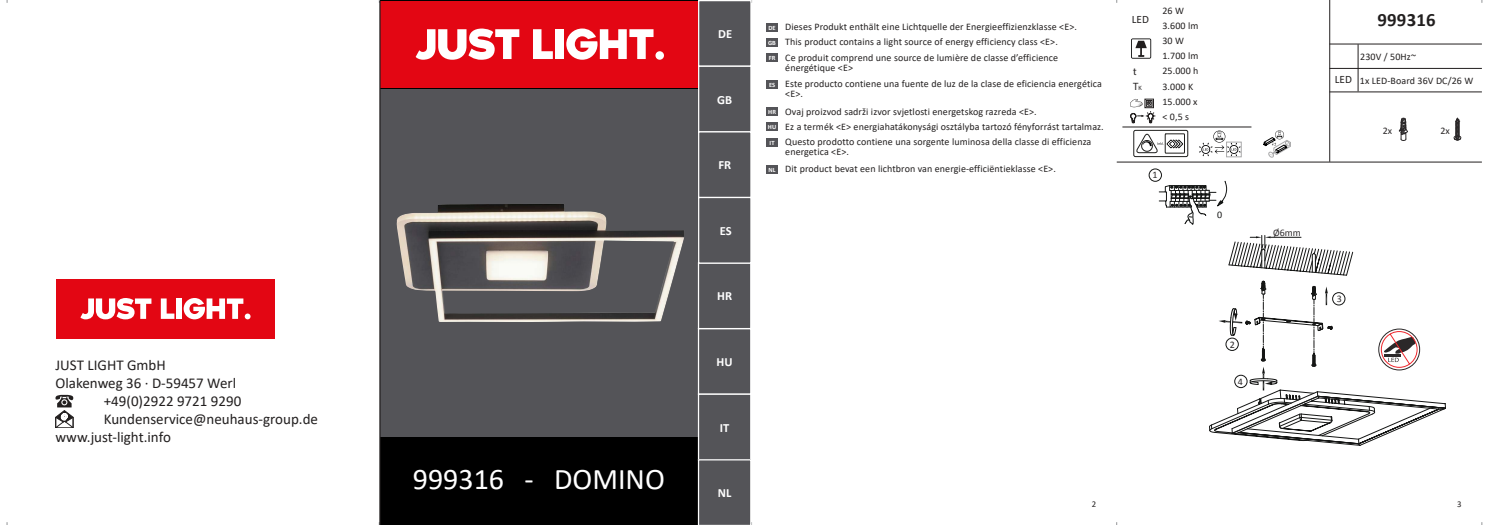
<style>
.page{position:relative;width:1489px;height:525px;background:#fff}
.page>*{position:absolute;margin:0;border:0;box-sizing:border-box;transform-origin:0 0}
.t1{font:30px "Calibri";color:#fff}
.t2{font:700 18.75px "Calibri";letter-spacing:.01em;color:#221f1f}
.t3{font:15px "Calibri";color:#221f1f}
.t4{font:700 12.5px "Calibri";color:#fff}
.t5{font:11.25px "Calibri";letter-spacing:.01em;color:#221f1f}
.t6{font:10.62px/15px "Myriad Pro";color:#221f1f}
.t7{font:10px/15px "Calibri";letter-spacing:.01em;color:#221f1f}
.t8{font:10px "Calibri";color:#2b2829}
.t9{font:10px "Calibri";color:#151615}
.t10{font:8.75px "Calibri";color:#221f1f}
.t11{font:700 6.5px "Calibri";color:#fff}
.s1{font-size:6.25px}
</style>
<div class="page">
<div style="left:56px;top:279px;width:218px;height:59px;background:#e30613"></div>
<svg style="left:80px;top:298px;width:71px;height:21px"></svg>
<svg style="left:161px;top:298px;width:13px;height:21px"></svg>
<div style="left:176px;top:298px;width:6px;height:21px;background:#fff"></div>
<svg style="left:184px;top:298px;width:66px;height:21px"></svg>
<div style="left:380px;top:436px;width:319px;height:88px;background:#000"></div>
<div style="left:380px;top:0;width:319px;height:89px;background:#000"></div>
<div style="left:380px;top:1px;width:319px;height:87px;background:#e30613"></div>
<svg style="left:415px;top:29px;width:104px;height:31px"></svg>
<svg style="left:533px;top:29px;width:20px;height:30px"></svg>
<div style="left:555px;top:29px;width:9px;height:30px;background:#fff"></div>
<svg style="left:566px;top:28px;width:87px;height:32px"></svg>
<div style="left:655px;top:51px;width:9px;height:9px;background:#fff;border-radius:50%"></div>
<div style="left:380px;top:89px;width:319px;height:347px;background:#545458"></div>
<img style="left:396px;top:204px;width:288px;height:118px">
<hr style="left:379px;top:1px;width:1px;height:523px;background:#221f1f">
<svg style="left:1130px;top:99px;width:25px;height:24px"></svg>
<hr style="left:1329px;top:0;width:1px;height:162px;background:#221f1f">
<svg style="left:1131px;top:38px;width:20px;height:21px"></svg>
<hr style="left:1122px;top:127px;width:129px;height:1px;background:#221f1f">
<hr style="left:1329px;top:44px;width:152px;height:1px;background:#221f1f">
<hr style="left:1329px;top:68px;width:152px;height:1px;background:#221f1f">
<hr style="left:1329px;top:92px;width:152px;height:1px;background:#221f1f">
<hr style="left:1357px;top:44px;width:1px;height:47px;background:#221f1f">
<hr style="left:1116px;top:162px;width:365px;height:1px;background:#221f1f">
<div style="left:1133px;top:130px;width:55px;height:27px;border:1px solid #1e1e1c;border-radius:2px"></div>
<svg style="left:1136px;top:133px;width:49px;height:21px"></svg>
<div style="left:766px;top:23px;width:12px;height:8px;background:#545458"></div>
<div style="left:766px;top:38px;width:12px;height:8px;background:#545458"></div>
<div style="left:766px;top:53px;width:12px;height:9px;background:#545458"></div>
<div style="left:766px;top:80px;width:12px;height:8px;background:#545458"></div>
<div style="left:766px;top:107px;width:12px;height:9px;background:#545458"></div>
<div style="left:766px;top:122px;width:12px;height:9px;background:#545458"></div>
<div style="left:766px;top:138px;width:12px;height:8px;background:#545458"></div>
<div style="left:766px;top:165px;width:12px;height:8px;background:#545458"></div>
<div style="left:1226px;top:142px;width:15px;height:15px;border:1px solid #aaaaab"></div>
<svg style="left:1199px;top:130px;width:41px;height:26px"></svg>
<svg style="left:56px;top:394px;width:18px;height:33px"></svg>
<div style="left:698px;top:328px;width:53px;height:66px;background:#545458;border:1px solid #fff"></div>
<div style="left:698px;top:393px;width:53px;height:67px;background:#545458;border:1px solid #fff"></div>
<svg style="left:698px;top:459px;width:54px;height:65px;background:#606064"></svg>
<div style="left:698px;top:262px;width:53px;height:67px;background:#545458;border:1px solid #fff"></div>
<div style="left:698px;top:1px;width:53px;height:65px;background:#545458"></div>
<div style="left:698px;top:0;width:53px;height:67px;border:1px solid #fff"></div>
<div style="left:698px;top:66px;width:53px;height:66px;background:#545458;border:1px solid #fff"></div>
<div style="left:698px;top:131px;width:53px;height:67px;background:#545458;border:1px solid #fff"></div>
<div style="left:698px;top:197px;width:53px;height:66px;background:#545458;border:1px solid #fff"></div>
<svg style="left:1158px;top:180px;width:69px;height:45px"></svg>
<div style="left:1148px;top:169px;width:13px;height:12px;border:1px solid #151615;border-radius:50%"></div>
<svg style="left:1398px;top:117px;width:9px;height:24px"></svg>
<svg style="left:1453px;top:118px;width:7px;height:22px"></svg>
<svg style="left:1209px;top:235px;width:236px;height:210px"></svg>
<svg style="left:1263px;top:130px;width:27px;height:27px"></svg>
<h3 class="t3" style="left:56px;top:358px;width:112px">JUST LIGHT GmbH</h3>
<h3 class="t3" style="left:56px;top:376px;width:182px">Olakenweg 36 · D-59457 Werl</h3>
<h3 class="t3" style="left:104px;top:394px;width:139px">+49(0)2922 9721 9290</h3>
<h3 class="t3" style="left:104px;top:412px;width:216px">Kundenservice@neuhaus-group.de</h3>
<h3 class="t3" style="left:56px;top:430px;width:117px">www.just-light.info</h3>
<h1 class="t1" style="left:413px;top:467px;width:253px">999316 - DOMINO</h1>
<p class="t4" style="left:718px;top:26px;width:15px">DE</p>
<p class="t4" style="left:717px;top:92px;width:16px">GB</p>
<p class="t4" style="left:718px;top:158px;width:14px">FR</p>
<p class="t4" style="left:719px;top:223px;width:13px">ES</p>
<p class="t4" style="left:717px;top:289px;width:16px">HR</p>
<p class="t4" style="left:716px;top:354px;width:18px">HU</p>
<p class="t4" style="left:720px;top:420px;width:11px">IT</p>
<p class="t4" style="left:718px;top:485px;width:15px">NL</p>
<p class="t11" style="left:768px;top:24px;width:9px">DE</p>
<p class="t11" style="left:768px;top:39px;width:9px">GB</p>
<p class="t11" style="left:768px;top:54px;width:8px">FR</p>
<p class="t11" style="left:769px;top:80px;width:8px">ES</p>
<p class="t11" style="left:768px;top:108px;width:9px">HR</p>
<p class="t11" style="left:768px;top:123px;width:10px">HU</p>
<p class="t11" style="left:769px;top:138px;width:6px">IT</p>
<p class="t11" style="left:768px;top:165px;width:9px">NL</p>
<p class="t7" style="left:785px;top:20px;width:293px">Dieses Produkt enthält eine Lichtquelle der Energieeffizienzklasse &lt;E&gt;.<br>This product contains a light source of energy efficiency class &lt;E&gt;.<br>Ce produit comprend une source de lumière de classe d’efficience</p>
<p class="t7" style="left:785px;top:59px;width:318px;line-height:16.9px">énergétique &lt;E&gt;<br>Este producto contiene una fuente de luz de la clase de eficiencia energética</p>
<p class="t7" style="left:785px;top:86px;width:253px;line-height:17.1px">&lt;E&gt;.<br>Ovaj proizvod sadrži izvor svjetlosti energetskog razreda &lt;E&gt;.</p>
<p class="t7" style="left:785px;top:120px;width:320px">Ez a termék &lt;E&gt; energiahatákonysági osztályba tartozó fényforrást tartalmaz.<br>Questo prodotto contiene una sorgente luminosa della classe di efficienza</p>
<p class="t7" style="left:785px;top:144px;width:272px;line-height:17px">energetica &lt;E&gt;.<br>Dit product bevat een lichtbron van energie-efficiëntieklasse &lt;E&gt;.</p>
<p class="t5" style="left:1131px;top:15px;width:19px">LED</p>
<p class="t6" style="left:1132px;top:64px;width:10px">t<br>T<span class="s1">K</span></p>
<p class="t7" style="left:1162px;top:4px;width:38px">26 W<br>3.600 lm<br>30 W<br>1.700 lm<br>25.000 h<br>3.000 K<br>15.000 x &lt; 0,5 s</p>
<p class="t8" style="left:1152px;top:171px;width:7px">1</p>
<p class="t9" style="left:1217px;top:210px;width:7px">0</p>
<p class="t8" style="left:1272px;top:229px;width:29px">Ø6mm</p>
<p class="t8" style="left:1229px;top:340px;width:7px">2</p>
<p class="t8" style="left:1237px;top:377px;width:7px">4</p>
<p class="t5" style="left:1334px;top:75px;width:19px">LED</p>
<h2 class="t2" style="left:1377px;top:9px;width:59px">999316</h2>
<p class="t7" style="left:1360px;top:50px;width:57px">230V / 50Hz~</p>
<p class="t7" style="left:1359px;top:73px;width:115px">1x LED-Board 36V DC/26 W</p>
<p class="t8" style="left:1382px;top:126px;width:11px">2x</p>
<p class="t8" style="left:1440px;top:126px;width:11px">2x</p>
<p class="t8" style="left:1336px;top:294px;width:7px">3</p>
<p class="t10" style="left:1091px;top:500px;width:6px">2</p>
<p class="t10" style="left:1456px;top:500px;width:6px">3</p>
</div>
